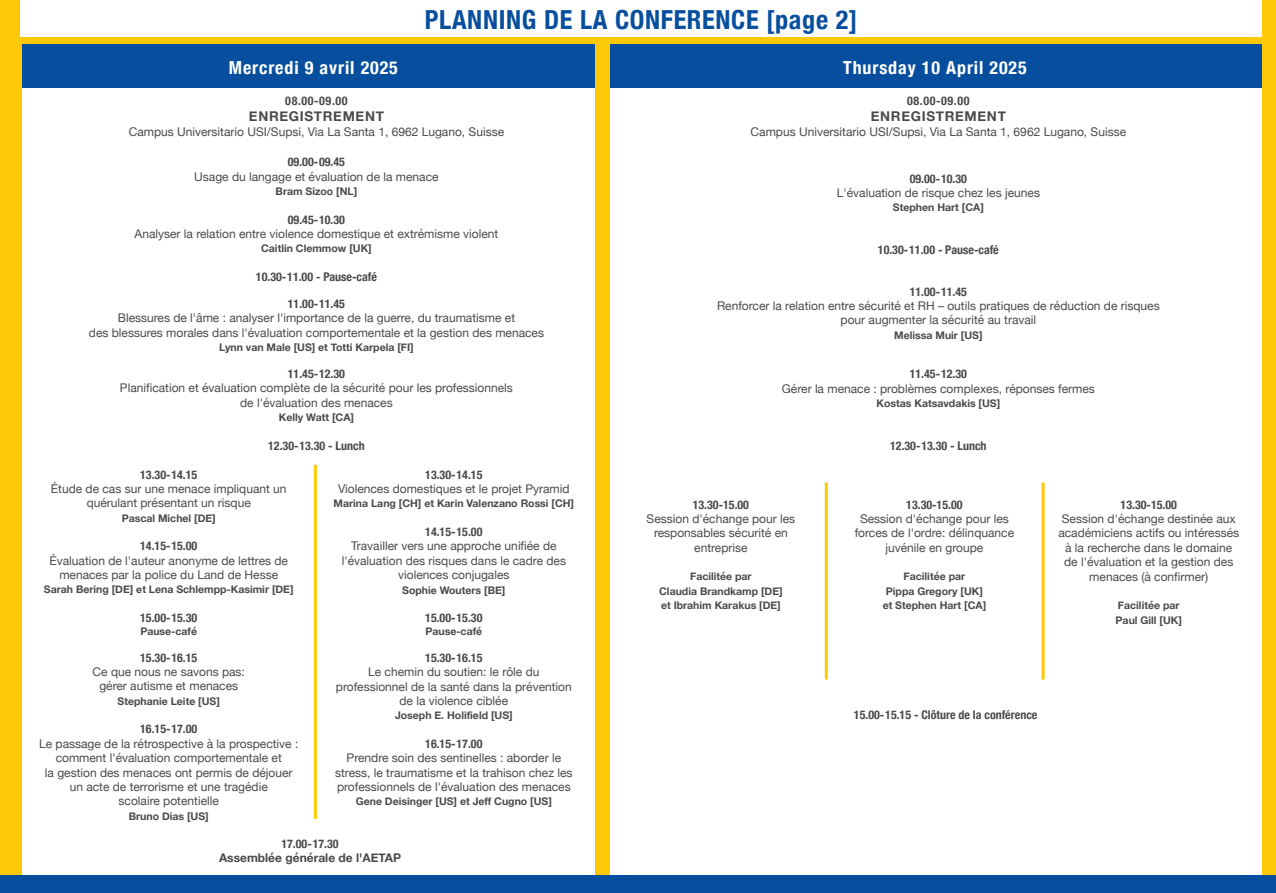
<style>
.page{position:relative;width:1276px;height:893px;background:#fec908}
.page>*{position:absolute;margin:0;border:0;box-sizing:border-box;transform-origin:0 0}
.t1{font:700 condensed 26.25px "Helvetica Neue";letter-spacing:.025em;color:#074f9e}
.t2{font:700 condensed 18px "Helvetica Neue";letter-spacing:.05em;color:#fff}
.t3{font:700 13.5px "Helvetica Neue";letter-spacing:.05em;color:#4a4a49}
.t4{font:12px/14.4px "Helvetica Neue";color:#4a4a49;text-align:center}
.t5{font:700 condensed 12px "Helvetica Neue";color:#4a4a49}
.t6{font:700 12px "Helvetica Neue";color:#4a4a49}
.t7{font:700 10.5px/14.2px "Helvetica Neue";color:#4a4a49;text-align:center}
</style>
<div class="page">
<div style="left:610px;top:73px;width:652px;height:820px;background:#fff"></div>
<div style="left:610px;top:44px;width:652px;height:44px;background:#074f9e"></div>
<hr style="left:825px;top:483px;width:3px;height:197px;background:#fec908">
<hr style="left:1041px;top:483px;width:3px;height:197px;background:#fec908">
<div style="left:22px;top:76px;width:572px;height:817px;background:#fff"></div>
<div style="left:22px;top:44px;width:572px;height:44px;background:#074f9e"></div>
<hr style="left:314px;top:465px;width:3px;height:354px;background:#fec908">
<div style="left:20px;top:0;width:1242px;height:37px;background:#fff"></div>
<div style="left:0;top:875px;width:1276px;height:18px;background:#074f9e"></div>
<h2 class="t2" style="left:229px;top:52px;width:171px">Mercredi 9 avril 2025</h2>
<h1 class="t1" style="left:425px;top:-2px;width:434px">PLANNING DE LA CONFERENCE [page 2]</h1>
<h2 class="t2" style="left:843px;top:52px;width:185px">Thursday 10 April 2025</h2>
<p class="t5" style="left:285px;top:91px;width:64px">08.00-09.00</p>
<p class="t3" style="left:249px;top:106px;width:137px">ENREGISTREMENT</p>
<p class="t4" style="left:129px;top:125px;width:377px">Campus Universitario USI/Supsi, Via La Santa 1, 6962 Lugano, Suisse</p>
<p class="t5" style="left:288px;top:152px;width:59px">09.00-09.45</p>
<p class="t4" style="left:194px;top:170px;width:246px">Usage du langage et évaluation de la menace</p>
<p class="t7" style="left:276px;top:184px;width:83px">Bram Sizoo [NL]</p>
<p class="t5" style="left:288px;top:209px;width:59px">09.45-10.30</p>
<p class="t4" style="left:135px;top:227px;width:365px">Analyser la relation entre violence domestique et extrémisme violent</p>
<p class="t7" style="left:261px;top:242px;width:112px">Caitlin Clemmow [UK]</p>
<p class="t5" style="left:256px;top:267px;width:122px">10.30-11.00 - Pause-café</p>
<p class="t5" style="left:288px;top:294px;width:59px">11.00-11.45</p>
<p class="t4" style="left:89px;top:312px;width:457px">Blessures de l'âme : analyser l'importance de la guerre, du traumatisme et<br>des blessures morales dans l'évaluation comportementale et la gestion des menaces</p>
<p class="t7" style="left:219px;top:340px;width:196px">Lynn van Male [US] et Totti Karpela [FI]</p>
<p class="t5" style="left:288px;top:364px;width:59px">11.45-12.30</p>
<p class="t4" style="left:120px;top:382px;width:394px">Planification et évaluation complète de la sécurité pour les professionnels de l'évaluation des menaces</p>
<p class="t7" style="left:279px;top:410px;width:77px">Kelly Watt [CA]</p>
<p class="t5" style="left:268px;top:435px;width:98px">12.30-13.30 - Lunch</p>
<p class="t5" style="left:140px;top:464px;width:59px">13.30-14.15</p>
<p class="t4" style="left:51px;top:482px;width:237px">Étude de cas sur une menace impliquant un quérulant présentant un risque</p>
<p class="t7" style="left:122px;top:511px;width:96px">Pascal Michel [DE]</p>
<p class="t5" style="left:140px;top:536px;width:59px">14.15-15.00</p>
<p class="t4" style="left:49px;top:554px;width:240px">Évaluation de l'auteur anonyme de lettres de menaces par la police du Land de Hesse</p>
<p class="t7" style="left:44px;top:583px;width:251px">Sarah Bering [DE] et Lena Schlempp-Kasimir [DE]</p>
<p class="t5" style="left:140px;top:608px;width:59px">15.00-15.30</p>
<p class="t7" style="left:140px;top:624px;width:58px">Pause-café</p>
<p class="t5" style="left:140px;top:647px;width:59px">15.30-16.15</p>
<p class="t4" style="left:93px;top:665px;width:154px">Ce que nous ne savons pas: gérer autisme et menaces</p>
<p class="t7" style="left:118px;top:694px;width:104px">Stephanie Leite [US]</p>
<p class="t5" style="left:140px;top:719px;width:59px">16.15-17.00</p>
<p class="t4" style="left:39px;top:737px;width:261px">Le passage de la rétrospective à la prospective : comment l'évaluation comportementale et<br>la gestion des menaces ont permis de déjouer un acte de terrorisme et une tragédie<br>scolaire potentielle</p>
<p class="t7" style="left:129px;top:809px;width:81px">Bruno Dias [US]</p>
<p class="t5" style="left:425px;top:464px;width:59px">13.30-14.15</p>
<p class="t4" style="left:338px;top:482px;width:233px">Violences domestiques et le projet Pyramid</p>
<p class="t7" style="left:333px;top:497px;width:242px">Marina Lang [CH] et Karin Valenzano Rossi [CH]</p>
<p class="t5" style="left:425px;top:522px;width:59px">14.15-15.00</p>
<p class="t4" style="left:342px;top:540px;width:226px">Travailler vers une approche unifiée de l'évaluation des risques dans le cadre des violences conjugales</p>
<p class="t7" style="left:402px;top:583px;width:105px">Sophie Wouters [BE]</p>
<p class="t5" style="left:425px;top:608px;width:59px">15.00-15.30</p>
<p class="t7" style="left:425px;top:624px;width:58px">Pause-café</p>
<p class="t5" style="left:425px;top:647px;width:59px">15.30-16.15</p>
<p class="t4" style="left:336px;top:665px;width:237px">Le chemin du soutien: le rôle du professionnel de la santé dans la prévention de la violence ciblée</p>
<p class="t7" style="left:395px;top:709px;width:119px">Joseph E. Holifield [US]</p>
<p class="t5" style="left:425px;top:734px;width:59px">16.15-17.00</p>
<p class="t4" style="left:335px;top:752px;width:239px">Prendre soin des sentinelles : aborder le stress, le traumatisme et la trahison chez les professionnels de l'évaluation des menaces</p>
<p class="t7" style="left:356px;top:795px;width:198px">Gene Deisinger [US] et Jeff Cugno [US]</p>
<p class="t5" style="left:281px;top:833px;width:59px">17.00-17.30</p>
<p class="t6" style="left:219px;top:848px;width:183px">Assemblée générale de l'AETAP</p>
<p class="t5" style="left:907px;top:91px;width:64px">08.00-09.00</p>
<p class="t3" style="left:871px;top:106px;width:136px">ENREGISTREMENT</p>
<p class="t4" style="left:750px;top:125px;width:377px">Campus Universitario USI/Supsi, Via La Santa 1, 6962 Lugano, Suisse</p>
<p class="t5" style="left:910px;top:168px;width:59px">09.00-10.30</p>
<p class="t4" style="left:837px;top:186px;width:205px">L'évaluation de risque chez les jeunes</p>
<p class="t7" style="left:893px;top:201px;width:92px">Stephen Hart [CA]</p>
<p class="t5" style="left:878px;top:240px;width:122px">10.30-11.00 - Pause-café</p>
<p class="t5" style="left:910px;top:281px;width:59px">11.00-11.45</p>
<p class="t4" style="left:717px;top:299px;width:444px">Renforcer la relation entre sécurité et RH – outils pratiques de réduction de risques pour augmenter la sécurité au travail</p>
<p class="t7" style="left:894px;top:328px;width:90px">Melissa Muir [US]</p>
<p class="t5" style="left:910px;top:364px;width:59px">11.45-12.30</p>
<p class="t4" style="left:782px;top:382px;width:314px">Gérer la menace : problèmes complexes, réponses fermes</p>
<p class="t7" style="left:876px;top:396px;width:125px">Kostas Katsavdakis [US]</p>
<p class="t5" style="left:890px;top:436px;width:98px">12.30-13.30 - Lunch</p>
<p class="t5" style="left:693px;top:494px;width:58px">13.30-15.00</p>
<p class="t4" style="left:646px;top:512px;width:150px">Session d'échange pour les responsables sécurité en entreprise</p>
<p class="t7" style="left:659px;top:570px;width:125px">Facilitée par<br>Claudia Brandkamp [DE] et Ibrahim Karakus [DE]</p>
<p class="t5" style="left:906px;top:494px;width:58px">13.30-15.00</p>
<p class="t4" style="left:854px;top:512px;width:161px">Session d'échange pour les forces de l'ordre: délinquance juvénile en groupe</p>
<p class="t7" style="left:882px;top:570px;width:105px">Facilitée par<br>Pippa Gregory [UK] et Stephen Hart [CA]</p>
<p class="t5" style="left:1120px;top:494px;width:58px">13.30-15.00</p>
<p class="t4" style="left:1058px;top:512px;width:182px">Session d'échange destinée aux académiciens actifs ou intéressés à la recherche dans le domaine de l'évaluation et la gestion des menaces (à confirmer)</p>
<p class="t7" style="left:1115px;top:599px;width:68px;text-align:left">Facilitée par<br>Paul Gill [UK]</p>
<p class="t5" style="left:854px;top:704px;width:185px">15.00-15.15 - Clôture de la conférence</p>
</div>
